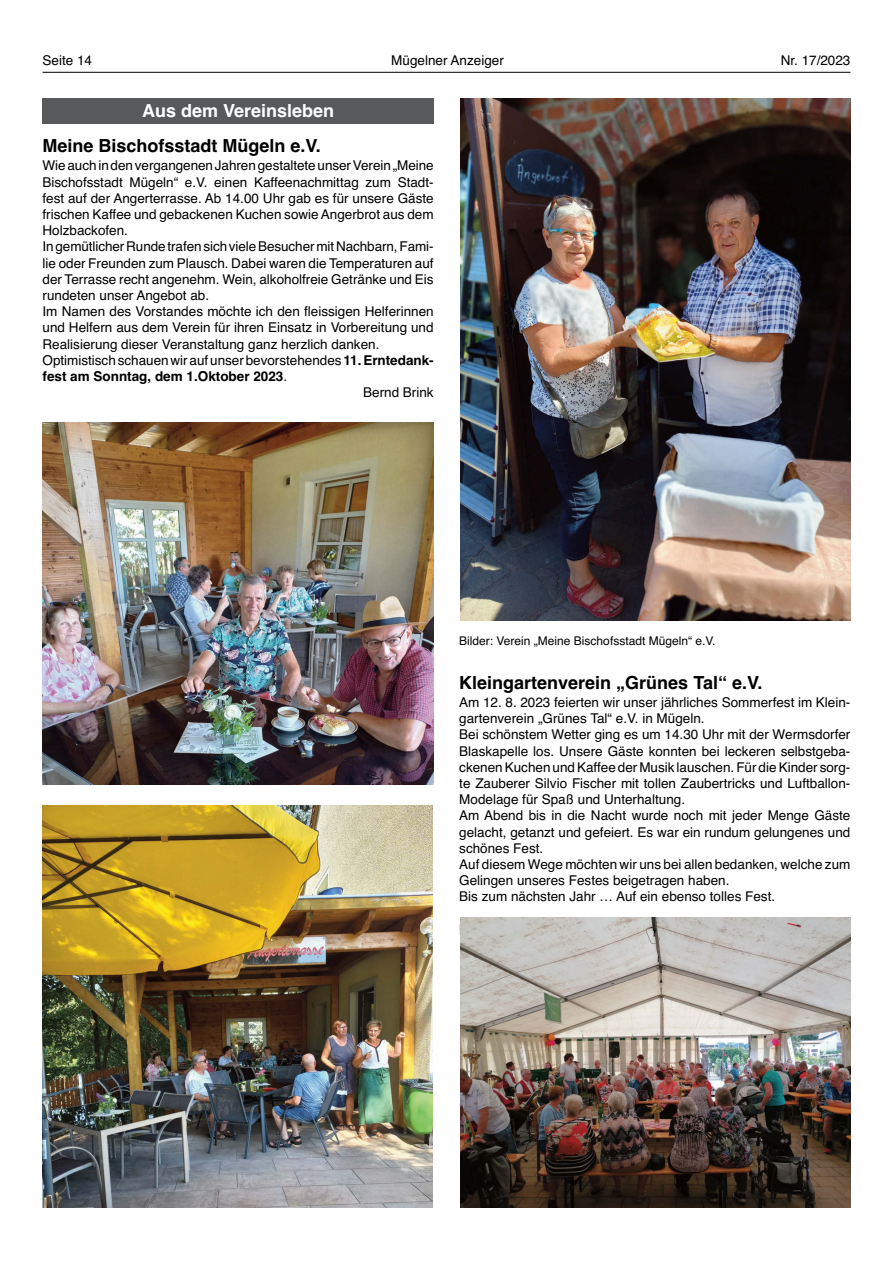
<style>
.page{position:relative;width:893px;height:1263px;background:#fff}
.page>*{position:absolute;margin:0;border:0;box-sizing:border-box;transform-origin:0 0}
.t1{font:700 18px "Helvetica";color:#000}
.t2{font:700 18px "Helvetica";color:#fff}
.t3{font:13.5px/16.2px "Helvetica";color:#000}
.t4{font:700 13.5px "Helvetica";color:#000}
.t5{font:12px "Helvetica";color:#000}
.s1{font-weight:700}
.s2{font-weight:400}
</style>
<div class="page">
<hr style="left:43px;top:72px;width:807px;height:1px;background:#000">
<div style="left:43px;top:98px;width:391px;height:25px;background:#58595b"></div>
<img style="left:43px;top:423px;width:391px;height:361px">
<img style="left:43px;top:805px;width:390px;height:403px">
<img style="left:460px;top:99px;width:390px;height:521px">
<img style="left:460px;top:917px;width:390px;height:291px">
<p class="t3" style="left:43px;top:53px;width:51px">Seite 14</p>
<p class="t3" style="left:391px;top:53px;width:114px">Mügelner Anzeiger</p>
<p class="t3" style="left:781px;top:53px;width:71px">Nr. 17/2023</p>
<h1 class="t2" style="left:142px;top:100px;width:194px">Aus dem Vereinsleben</h1>
<h1 class="t1" style="left:43px;top:135px;width:280px">Meine Bischofsstadt Mügeln e.V.</h1>
<p class="t3" style="left:43px;top:158px;width:393px">WieauchindenvergangenenJahrengestalteteunserVerein„Meine</p>
<p class="t3" style="left:43px;top:174px;width:393px">Bischofsstadt Mügeln“ e.V. einen Kaffeenachmittag zum Stadt-</p>
<p class="t3" style="left:43px;top:190px;width:393px">fest auf der Angerterrasse. Ab 14.00 Uhr gab es für unsere Gäste</p>
<p class="t3" style="left:43px;top:206px;width:393px">frischen Kaffee und gebackenen Kuchen sowie Angerbrot aus dem</p>
<p class="t3" style="left:43px;top:222px;width:87px">Holzbackofen.</p>
<p class="t3" style="left:43px;top:239px;width:393px">IngemütlicherRundetrafensichvieleBesuchermitNachbarn,Fami-</p>
<p class="t3" style="left:43px;top:255px;width:393px">lie oder Freunden zum Plausch. Dabei waren die Temperaturen auf</p>
<p class="t3" style="left:43px;top:271px;width:393px">der Terrasse recht angenehm. Wein, alkoholfreie Getränke und Eis</p>
<p class="t3" style="left:43px;top:287px;width:168px">rundeten unser Angebot ab.</p>
<p class="t3" style="left:43px;top:303px;width:393px">Im Namen des Vorstandes möchte ich den fleissigen Helferinnen</p>
<p class="t3" style="left:43px;top:320px;width:393px">und Helfern aus dem Verein für ihren Einsatz in Vorbereitung und</p>
<p class="t3" style="left:43px;top:336px;width:338px">Realisierung dieser Veranstaltung ganz herzlich danken.</p>
<p class="t3" style="left:43px;top:352px;width:393px">Optimistischschauenwiraufunserbevorstehendes<span class="s1">11.Erntedank-</span></p>
<p class="t4" style="left:43px;top:368px;width:246px">fest am Sonntag, dem 1.Oktober 2023<span class="s2">.</span></p>
<p class="t3" style="left:363px;top:384px;width:72px">Bernd Brink</p>
<p class="t5" style="left:459px;top:634px;width:258px">Bilder: Verein „Meine Bischofsstadt Mügeln“ e.V.</p>
<h1 class="t1" style="left:459px;top:672px;width:305px">Kleingartenverein „Grünes Tal“ e.V.</h1>
<p class="t3" style="left:459px;top:694px;width:393px">Am 12. 8. 2023 feierten wir unser jährliches Sommerfest im Klein&shy;gartenverein „Grünes Tal“ e.V. in Mügeln.<br>Bei schönstem Wetter ging es um 14.30 Uhr mit der Wermsdorfer Blaskapelle los. Unsere Gäste konnten bei leckeren selbstgeba&shy;ckenen Kuchen und Kaffee der Musik lauschen. Für die Kinder sorg&shy;te Zauberer Silvio Fischer mit tollen Zaubertricks und Luftballon-Modelage für Spaß und Unterhaltung.<br>Am Abend bis in die Nacht wurde noch mit jeder Menge Gäste gelacht, getanzt und gefeiert. Es war ein rundum gelungenes und schönes Fest.<br>Auf diesem Wege möchten wir uns bei allen bedanken, welche zum Gelingen unseres Festes beigetragen haben.<br>Bis zum nächsten Jahr … Auf ein ebenso tolles Fest.</p>
</div>
